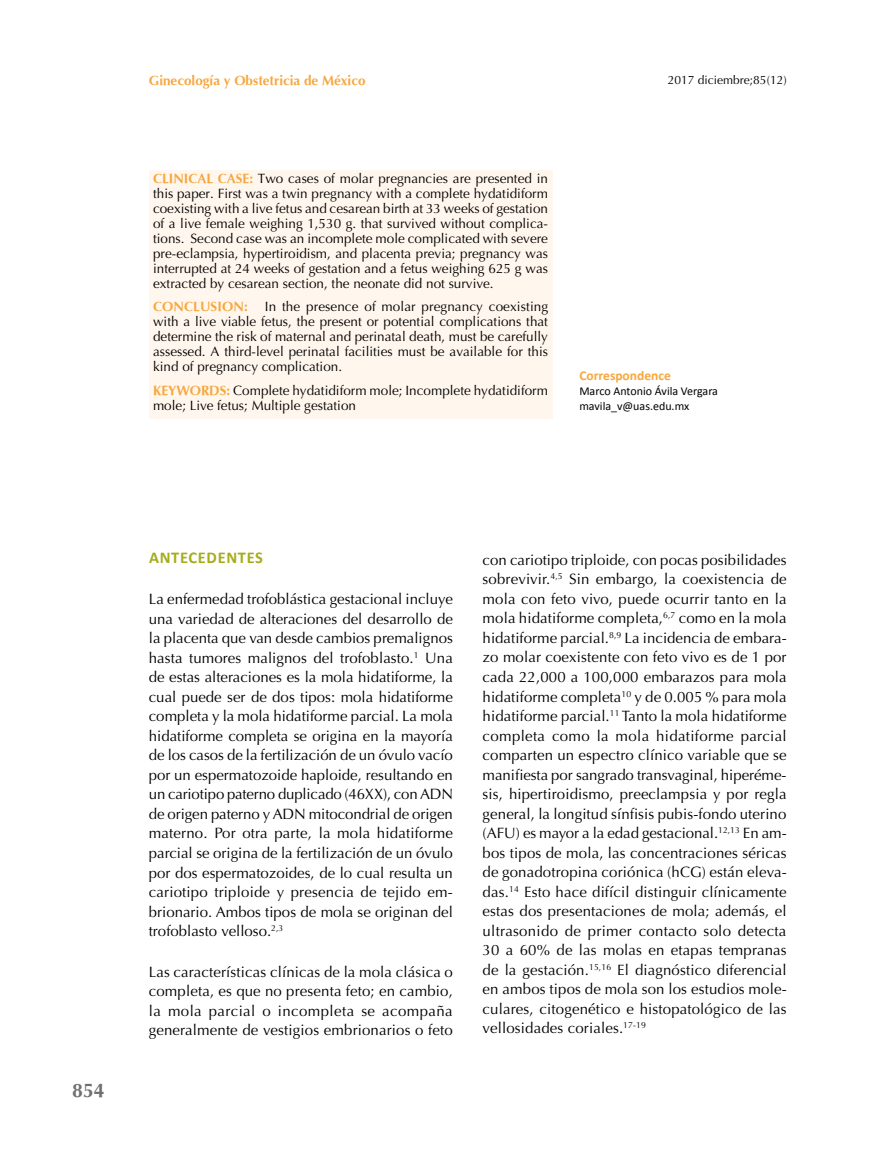
<style>
.page{position:relative;width:893px;height:1149px;background:#fff}
.page>*{position:absolute;margin:0;border:0;box-sizing:border-box;transform-origin:0 0}
.t1{font:700 19.5px "Optima";color:#706f6f}
.t2{font:700 16.5px "Calibri";letter-spacing:.04em;color:#a5ad1d}
.t3{font:15px/19.5px "Optima";letter-spacing:.01em;color:#000;text-align:justify}
.t4{font:13.5px/15px "Optima";color:#000;text-align:justify}
.t5{font:700 13.5px "Optima";color:#f7a73e}
.t6{font:700 13.5px "Calibri";color:#f7a73e}
.t7{font:12px/15px "Calibri";color:#000}
.t8{font:12px "Optima";color:#000}
.s1{font-weight:700;color:#f7a73e}
</style>
<div class="page">
<div style="left:149px;top:170px;width:403px;height:249px;background:#fff7ee"></div>
<p class="t5" style="left:149px;top:73px;width:218px">Ginecología y Obstetricia de México</p>
<p class="t8" style="left:668px;top:73px;width:120px">2017 diciembre;85(12)</p>
<p class="t4" style="left:153px;top:171px;width:396px"><span class="s1">CLINICAL CASE:</span> Two cases of molar pregnancies are presented in this paper. First was a twin pregnancy with a complete hydatidiform coexisting with a live fetus and cesarean birth at 33 weeks of gestation of a live female weighing 1,530 g. that survived without complica&shy;tions. Second case was an incomplete mole complicated with severe pre-eclampsia, hypertiroidism, and placenta previa; pregnancy was interrupted at 24 weeks of gestation and a fetus weighing 625 g was extracted by cesarean section, the neonate did not survive.</p>
<p class="t5" style="left:153px;top:299px;width:96px">CONCLUSION:</p>
<p class="t4" style="left:153px;top:299px;width:397px;text-indent:112px">In the presence of molar pregnancy coexisting with a live viable fetus, the present or potential complications that determine the risk of maternal and perinatal death, must be carefully assessed. A third-level perinatal facilities must be available for this kind of pregnancy complication.</p>
<p class="t4" style="left:153px;top:383px;width:396px"><span class="s1">KEYWORDS:</span> Complete hydatidiform mole; Incomplete hydatidiform mole; Live fetus; Multiple gestation</p>
<p class="t6" style="left:579px;top:366px;width:93px">Correspondence</p>
<p class="t7" style="left:579px;top:383px;width:140px">Marco Antonio Ávila Vergara mavila_v@uas.edu.mx</p>
<h1 class="t1" style="left:72px;top:1079px;width:34px">854</h1>
<p class="t2" style="left:149px;top:547px;width:115px">ANTECEDENTES</p>
<p class="t3" style="left:149px;top:589px;width:306px">La enfermedad trofoblástica gestacional incluye una variedad de alteraciones del desarrollo de la placenta que van desde cambios premalignos hasta tumores malignos del trofoblasto.<sup>1</sup> Una de estas alteraciones es la mola hidatiforme, la cual puede ser de dos tipos: mola hidatiforme completa y la mola hidatiforme parcial. La mola hidatiforme completa se origina en la mayoría de los casos de la fertilización de un óvulo vacío por un espermatozoide haploide, resultando en un cariotipo paterno duplicado (46XX), con ADN de origen paterno y ADN mitocondrial de origen materno. Por otra parte, la mola hidatiforme parcial se origina de la fertilización de un óvulo por dos espermatozoides, de lo cual resulta un cariotipo triploide y presencia de tejido em&shy;brionario. Ambos tipos de mola se originan del trofoblasto velloso.<sup>2,3</sup></p>
<p class="t3" style="left:149px;top:961px;width:306px">Las características clínicas de la mola clásica o completa, es que no presenta feto; en cambio, la mola parcial o incompleta se acompaña generalmente de vestigios embrionarios o feto</p>
<p class="t3" style="left:483px;top:550px;width:306px">con cariotipo triploide, con pocas posibilidades sobrevivir.<sup>4,5</sup> Sin embargo, la coexistencia de mola con feto vivo, puede ocurrir tanto en la mola hidatiforme completa,<sup>6,7</sup> como en la mola hidatiforme parcial.<sup>8,9</sup> La incidencia de embara&shy;zo molar coexistente con feto vivo es de 1 por cada 22,000 a 100,000 embarazos para mola hidatiforme completa<sup>10</sup> y de 0.005 % para mola hidatiforme parcial.<sup>11</sup> Tanto la mola hidatiforme completa como la mola hidatiforme parcial comparten un espectro clínico variable que se manifiesta por sangrado transvaginal, hiperéme&shy;sis, hipertiroidismo, preeclampsia y por regla general, la longitud sínfisis pubis-fondo uterino (AFU) es mayor a la edad gestacional.<sup>12,13</sup> En am&shy;bos tipos de mola, las concentraciones séricas de gonadotropina coriónica (hCG) están eleva&shy;das.<sup>14</sup> Esto hace difícil distinguir clínicamente estas dos presentaciones de mola; además, el ultrasonido de primer contacto solo detecta 30 a 60% de las molas en etapas tempranas de la gestación.<sup>15,16</sup> El diagnóstico diferencial en ambos tipos de mola son los estudios mole&shy;culares, citogenético e histopatológico de las vellosidades coriales.<sup>17-19</sup></p>
</div>
